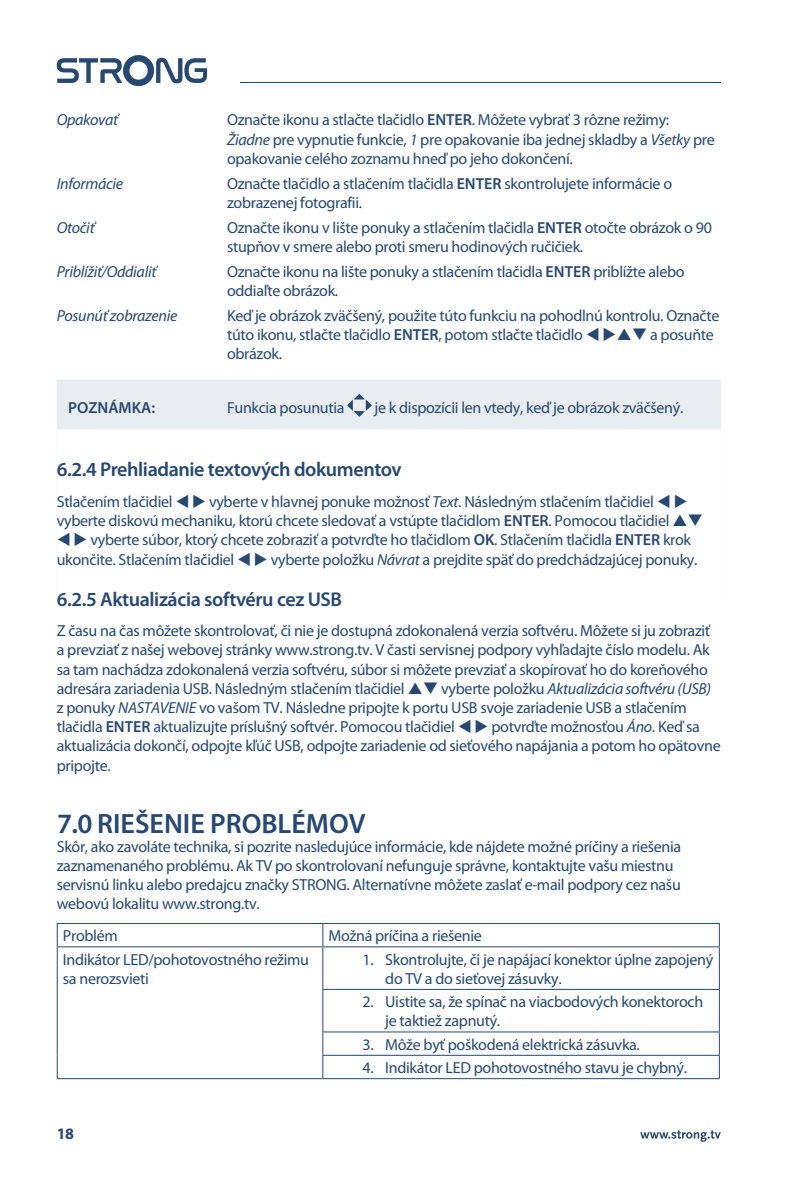
<style>
.page{position:relative;width:806px;height:1191px;background:#fff}
.page>*{position:absolute;margin:0;border:0;box-sizing:border-box;transform-origin:0 0}
.t1{font:600 28px "Myriad Pro";color:#274870}
.t2{font:600 20px "Myriad Pro";letter-spacing:-.02em;color:#274870}
.t3{font:16px/19.2px "Myriad Pro";letter-spacing:-.02em;color:#274870}
.t4{font:italic 16px "Myriad Pro";letter-spacing:-.02em;color:#274870}
.t5{font:600 16px "Myriad Pro";color:#274870}
.t6{font:700 16px "Myriad Pro";color:#274870}
.s1{font-weight:600}
.s2{font-style:italic}
</style>
<div class="page">
<div style="left:57px;top:380px;width:663px;height:220px;background:#e9edf1"></div>
<div style="left:57px;top:429px;width:663px;height:180px;background:#fff"></div>
<svg style="left:347px;top:394px;width:24px;height:23px"></svg>
<hr style="left:57px;top:923px;width:265px;height:1px;background:#274870">
<svg style="left:57px;top:924px;width:1px;height:22px"></svg>
<hr style="left:322px;top:923px;width:397px;height:1px;background:#274870">
<svg style="left:322px;top:924px;width:1px;height:22px"></svg>
<svg style="left:718px;top:924px;width:1px;height:22px"></svg>
<hr style="left:57px;top:946px;width:265px;height:1px;background:#274870">
<hr style="left:57px;top:947px;width:1px;height:42px;background:#274870">
<hr style="left:57px;top:989px;width:1px;height:43px;background:#274870">
<svg style="left:57px;top:1032px;width:1px;height:46px"></svg>
<hr style="left:322px;top:946px;width:397px;height:1px;background:#274870">
<hr style="left:322px;top:947px;width:1px;height:42px;background:#274870">
<hr style="left:718px;top:947px;width:1px;height:42px;background:#274870">
<hr style="left:322px;top:989px;width:397px;height:1px;background:#274870">
<hr style="left:322px;top:990px;width:1px;height:41px;background:#274870">
<hr style="left:718px;top:990px;width:1px;height:41px;background:#274870">
<hr style="left:322px;top:1031px;width:397px;height:1px;background:#274870">
<hr style="left:322px;top:1054px;width:397px;height:1px;background:#274870">
<svg style="left:322px;top:1032px;width:1px;height:46px"></svg>
<svg style="left:718px;top:1032px;width:1px;height:46px"></svg>
<hr style="left:57px;top:1078px;width:265px;height:1px;background:#274870">
<hr style="left:322px;top:1078px;width:397px;height:1px;background:#274870">
<hr style="left:240px;top:82px;width:480px;height:1px;background:#274870">
<svg style="left:57px;top:55px;width:150px;height:31px"></svg>
<svg style="left:640px;top:1130px;width:80px;height:11px"></svg>
<p class="t4" style="left:57px;top:111px;width:63px">Opakovať</p>
<p class="t3" style="left:227px;top:111px;width:489px">Označte ikonu a stlačte tlačidlo <span class="s1">ENTER</span>. Môžete vybrať 3 rôzne režimy:<br><span class="s2">Žiadne</span> pre vypnutie funkcie, <span class="s2">1</span> pre opakovanie iba jednej skladby a <span class="s2">Všetky</span> pre opakovanie celého zoznamu hneď po jeho dokončení.</p>
<p class="t4" style="left:57px;top:175px;width:68px">Informácie</p>
<p class="t3" style="left:227px;top:174px;width:446px">Označte tlačidlo a stlačením tlačidla <span class="s1">ENTER</span> skontrolujete informácie o zobrazenej fotografii.</p>
<p class="t4" style="left:57px;top:219px;width:39px">Otočiť</p>
<p class="t3" style="left:227px;top:218px;width:486px">Označte ikonu v lište ponuky a stlačením tlačidla <span class="s1">ENTER</span> otočte obrázok o 90 stupňov v smere alebo proti smeru hodinových ručičiek.</p>
<p class="t4" style="left:57px;top:263px;width:101px">Priblížiť/Oddialiť</p>
<p class="t3" style="left:227px;top:262px;width:459px">Označte ikonu na lište ponuky a stlačením tlačidla <span class="s1">ENTER</span> priblížte alebo oddiaľte obrázok.</p>
<p class="t4" style="left:57px;top:307px;width:122px">Posunúť zobrazenie</p>
<p class="t3" style="left:227px;top:306px;width:493px">Keď je obrázok zväčšený, použite túto funkciu na pohodlnú kontrolu. Označte túto ikonu, stlačte tlačidlo <span class="s1">ENTER</span>, potom stlačte tlačidlo ▼ ◆ ❑ a posuňte obrázok.</p>
<p class="t5" style="left:68px;top:397px;width:88px">POZNÁMKA:</p>
<p class="t3" style="left:227px;top:398px;width:119px">Funkcia posunutia</p>
<p class="t3" style="left:374px;top:398px;width:310px">je k dispozícii len vtedy, keď je obrázok zväčšený.</p>
<p class="t2" style="left:57px;top:457px;width:346px">6.2.4 Prehliadanie textových dokumentov</p>
<p class="t3" style="left:57px;top:492px;width:647px">Stlačením tlačidiel ▼ ◆ vyberte v hlavnej ponuke možnosť <span class="s2">Text</span>. Následným stlačením tlačidiel ▼ ◆ vyberte diskovú mechaniku, ktorú chcete sledovať a vstúpte tlačidlom <span class="s1">ENTER</span>. Pomocou tlačidiel ❑</p>
<p class="t3" style="left:57px;top:530px;width:642px">▼ ◆ vyberte súbor, ktorý chcete zobraziť a potvrďte ho tlačidlom <span class="s1">OK</span>. Stlačením tlačidla <span class="s1">ENTER</span> krok ukončite. Stlačením tlačidiel ▼ ◆ vyberte položku <span class="s2">Návrat</span> a prejdite späť do predchádzajúcej ponuky.</p>
<p class="t2" style="left:57px;top:586px;width:287px">6.2.5 Aktualizácia softvéru cez USB</p>
<p class="t3" style="left:57px;top:621px;width:665px">Z času na čas môžete skontrolovať, či nie je dostupná zdokonalená verzia softvéru. Môžete si ju zobraziť a prevziať z našej webovej stránky www.strong.tv. V časti servisnej podpory vyhľadajte číslo modelu. Ak sa tam nachádza zdokonalená verzia softvéru, súbor si môžete prevziať a skopírovať ho do koreňového adresára zariadenia USB. Následným stlačením tlačidiel ❑ vyberte položku <span class="s2">Aktualizácia softvéru (USB) </span>z ponuky <span class="s2">NASTAVENIE</span> vo vašom TV. Následne pripojte k portu USB svoje zariadenie USB a stlačením tlačidla <span class="s1">ENTER</span> aktualizujte príslušný softvér. Pomocou tlačidiel ▼ ◆ potvrďte možnosťou <span class="s2">Áno</span>. Keď sa aktualizácia dokončí, odpojte kľúč USB, odpojte zariadenie od sieťového napájania a potom ho opätovne pripojte.</p>
<h1 class="t1" style="left:57px;top:805px;width:310px">7.0 RIEŠENIE PROBLÉMOV</h1>
<p class="t3" style="left:57px;top:837px;width:625px">Skôr, ako zavoláte technika, si pozrite nasledujúce informácie, kde nájdete možné príčiny a riešenia zaznamenaného problému. Ak TV po skontrolovaní nefunguje správne, kontaktujte vašu miestnu servisnú linku alebo predajcu značky STRONG. Alternatívne môžete zaslať e-mail podpory cez našu webovú lokalitu www.strong.tv.</p>
<p class="t3" style="left:63px;top:926px;width:56px">Problém</p>
<p class="t3" style="left:328px;top:926px;width:155px">Možná príčina a riešenie</p>
<p class="t3" style="left:63px;top:950px;width:247px">Indikátor LED/pohotovostného režimu sa nerozsvieti</p>
<p class="t3" style="left:385px;top:950px;width:329px;text-indent:-23px">1. Skontrolujte, či je napájací konektor úplne zapojený do TV a do sieťovej zásuvky.</p>
<p class="t3" style="left:385px;top:992px;width:319px;text-indent:-23px">2. Uistite sa, že spínač na viacbodových konektoroch je taktiež zapnutý.</p>
<p class="t3" style="left:362px;top:1035px;width:279px">3. Môže byť poškodená elektrická zásuvka.</p>
<p class="t3" style="left:362px;top:1058px;width:326px">4. Indikátor LED pohotovostného stavu je chybný.</p>
<p class="t6" style="left:57px;top:1124px;width:19px">18</p>
</div>
